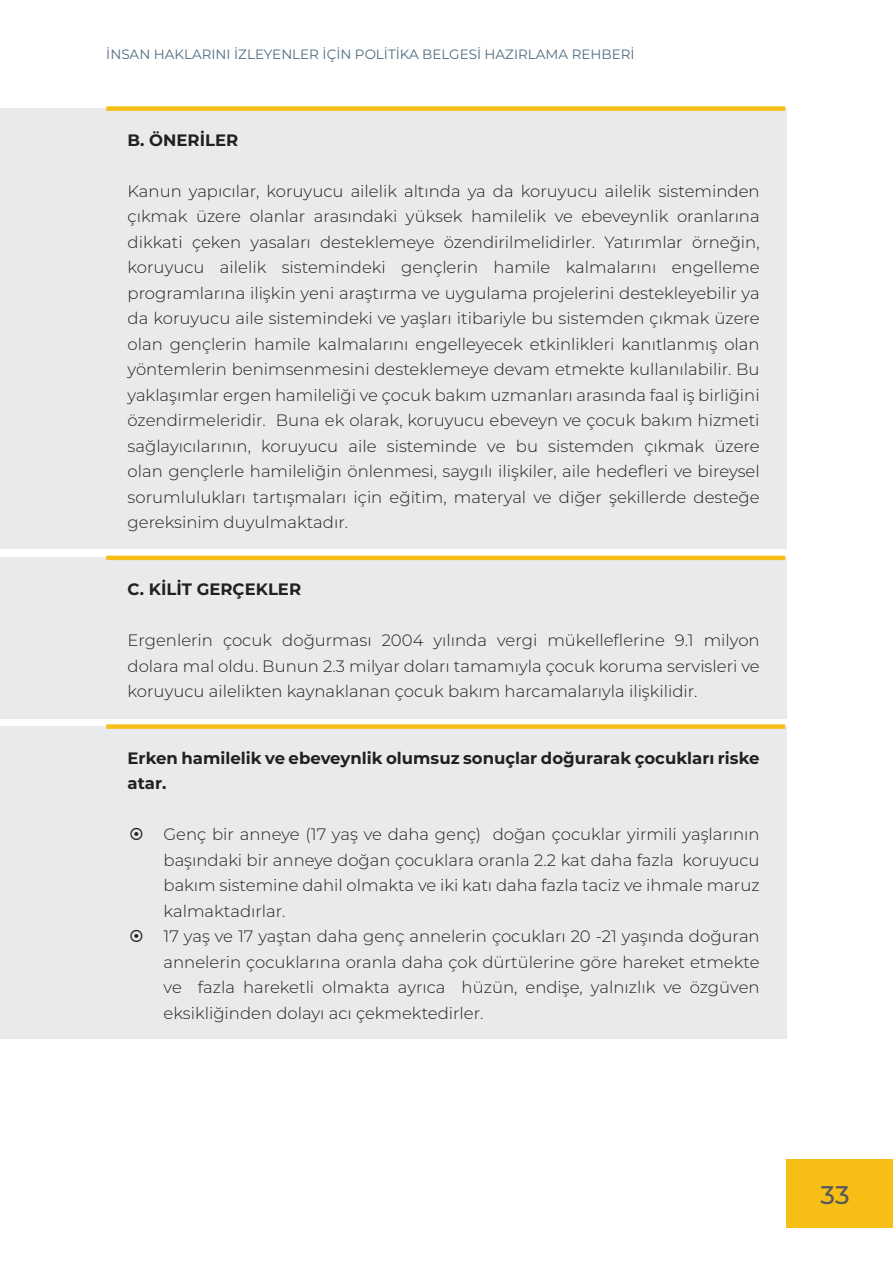
<style>
.page{position:relative;width:893px;height:1263px;background:#fff}
.page>*{position:absolute;margin:0;border:0;box-sizing:border-box;transform-origin:0 0}
.t1{font:500 25.5px "Montserrat";color:#57585a}
.table_text_inside_11_pt{font:300 16.5px/25.5px "Montserrat";color:#231f20;text-align:justify}
.table_text_inside_11_pt-2{font:700 16.5px/25.5px "Montserrat";color:#231f20}
.t2{font:13.5px "Montserrat";color:#4f6b7e}
</style>
<div class="page">
<div style="left:787px;top:1159px;width:106px;height:68px;background:#f7bf15"></div>
<div style="left:0;top:108px;width:787px;height:441px;background:#e9eaeb"></div>
<div style="left:0;top:557px;width:787px;height:162px;background:#e9eaeb"></div>
<div style="left:0;top:726px;width:787px;height:313px;background:#e9eaeb"></div>
<div style="left:106px;top:106px;width:679px;height:5px;background:#f7bf15"></div>
<hr style="left:106px;top:556px;width:679px;height:4px;background:#f7bf15">
<div style="left:106px;top:724px;width:679px;height:5px;background:#f7bf15"></div>
<p class="t2" style="left:106px;top:45px;width:530px">İNSAN HAKLARINI İZLEYENLER İÇİN POLİTİKA BELGESİ HAZIRLAMA REHBERİ</p>
<p class="table_text_inside_11_pt-2" style="left:128px;top:126px;width:112px">B. ÖNERİLER</p>
<p class="table_text_inside_11_pt" style="left:128px;top:178px;width:634px">Kanun yapıcılar, koruyucu ailelik altında ya da koruyucu ailelik sisteminden çıkmak üzere olanlar arasındaki yüksek hamilelik ve ebeveynlik oranlarına dikkati çeken yasaları desteklemeye özendirilmelidirler. Yatırımlar örneğin, koruyucu ailelik sistemindeki gençlerin hamile kalmalarını engelleme programlarına ilişkin yeni araştırma ve uygulama projelerini destekleyebilir ya da koruyucu aile sistemindeki ve yaşları itibariyle bu sistemden çıkmak üzere olan gençlerin hamile kalmalarını engelleyecek etkinlikleri kanıtlanmış olan yöntemlerin benimsenmesini desteklemeye devam etmekte kullanılabilir. Bu yaklaşımlar ergen hamileliği ve çocuk bakım uzmanları arasında faal iş birliğini özendirmeleridir. Buna ek olarak, koruyucu ebeveyn ve çocuk bakım hizmeti sağlayıcılarının, koruyucu aile sisteminde ve bu sistemden çıkmak üzere olan gençlerle hamileliğin önlenmesi, saygılı ilişkiler, aile hedefleri ve bireysel sorumlulukları tartışmaları için eğitim, materyal ve diğer şekillerde desteğe gereksinim duyulmaktadır.</p>
<p class="table_text_inside_11_pt-2" style="left:128px;top:576px;width:175px">C. KİLİT GERÇEKLER</p>
<p class="table_text_inside_11_pt" style="left:128px;top:627px;width:634px">Ergenlerin çocuk doğurması 2004 yılında vergi mükelleflerine 9.1 milyon dolara mal oldu. Bunun 2.3 milyar doları tamamıyla çocuk koruma servisleri ve koruyucu ailelikten kaynaklanan çocuk bakım harcamalarıyla ilişkilidir.</p>
<p class="table_text_inside_11_pt-2" style="left:128px;top:744px;width:633px">Erken hamilelik ve ebeveynlik olumsuz sonuçlar doğurarak çocukları riske atar.</p>
<p class="table_text_inside_11_pt" style="left:164px;top:821px;width:598px">Genç bir anneye (17 yaş ve daha genç) doğan çocuklar yirmili yaşlarının başındaki bir anneye doğan çocuklara oranla 2.2 kat daha fazla koruyucu bakım sistemine dahil olmakta ve iki katı daha fazla taciz ve ihmale maruz kalmaktadırlar.</p>
<p class="table_text_inside_11_pt" style="left:164px;top:923px;width:598px">17 yaş ve 17 yaştan daha genç annelerin çocukları 20 -21 yaşında doğuran annelerin çocuklarına oranla daha çok dürtülerine göre hareket etmekte ve fazla hareketli olmakta ayrıca hüzün, endişe, yalnızlık ve özgüven eksikliğinden dolayı acı çekmektedirler.</p>
<h1 class="t1" style="left:821px;top:1177px;width:31px">33</h1>
</div>
